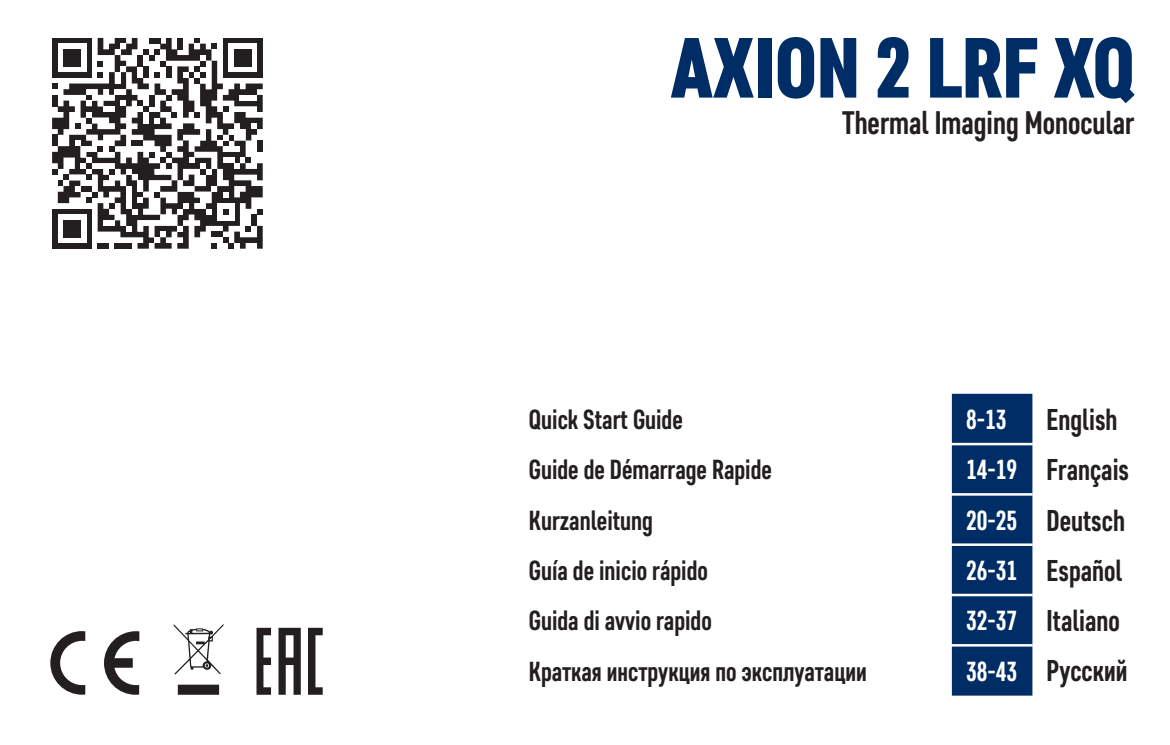
<style>
.page{position:relative;width:1170px;height:745px;background:#fff}
.page>*{position:absolute;margin:0;border:0;box-sizing:border-box;transform-origin:0 0}
.t1{font:900 85px "Core Sans D77 Cn";color:#002d66}
.t2{font:700 32.5px "Core Sans D57 Cn";color:#231f20}
.t3{font:700 30px "Core Sans D57 Cn";color:#231f20}
.t4{font:700 27.5px "Core Sans D57 Cn";color:#231f20}
.t5{font:700 27.5px "Core Sans D57 Cn";color:#fff}
.s1{font-size:27.5px;color:#fff}
</style>
<div class="page">
<div style="left:951px;top:393px;width:81px;height:302px;background:#002d66"></div>
<hr style="left:951px;top:442px;width:81px;height:3px;background:#fff">
<hr style="left:951px;top:493px;width:81px;height:2px;background:#fff">
<hr style="left:951px;top:543px;width:81px;height:2px;background:#fff">
<hr style="left:951px;top:593px;width:81px;height:3px;background:#fff">
<hr style="left:951px;top:643px;width:81px;height:3px;background:#fff">
<svg style="left:174px;top:624px;width:49px;height:70px"></svg>
<svg style="left:50px;top:631px;width:89px;height:63px"></svg>
<svg style="left:256px;top:627px;width:67px;height:67px"></svg>
<svg style="left:52px;top:38px;width:211px;height:210px"></svg>
<h1 class="t1" style="left:670px;top:16px;width:465px">AXION 2 LRF XQ</h1>
<p class="t2" style="left:842px;top:103px;width:294px">Thermal Imaging Monocular</p>
<p class="t4" style="left:529px;top:402px;width:155px">Quick Start Guide</p>
<p class="t5" style="left:965px;top:402px;width:42px">8-13</p>
<p class="t3" style="left:1046px;top:401px;width:72px">English</p>
<p class="t4" style="left:529px;top:452px;width:244px">Guide de Démarrage Rapide</p>
<p class="t3" style="left:965px;top:451px;width:165px"><span class="s1">14-19</span> Français</p>
<p class="t4" style="left:529px;top:503px;width:125px">Kurzanleitung</p>
<p class="t3" style="left:965px;top:501px;width:160px"><span class="s1">20-25</span> Deutsch</p>
<p class="t4" style="left:529px;top:553px;width:180px">Guía de inicio rápido</p>
<p class="t3" style="left:965px;top:551px;width:158px"><span class="s1">26-31</span> Español</p>
<p class="t4" style="left:529px;top:603px;width:184px">Guida di avvio rapido</p>
<p class="t3" style="left:965px;top:602px;width:155px"><span class="s1">32-37</span> Italiano</p>
<p class="t4" style="left:529px;top:653px;width:339px">Краткая инструкция по эксплуатации</p>
<p class="t3" style="left:965px;top:652px;width:163px"><span class="s1">38-43</span> Русский</p>
</div>
